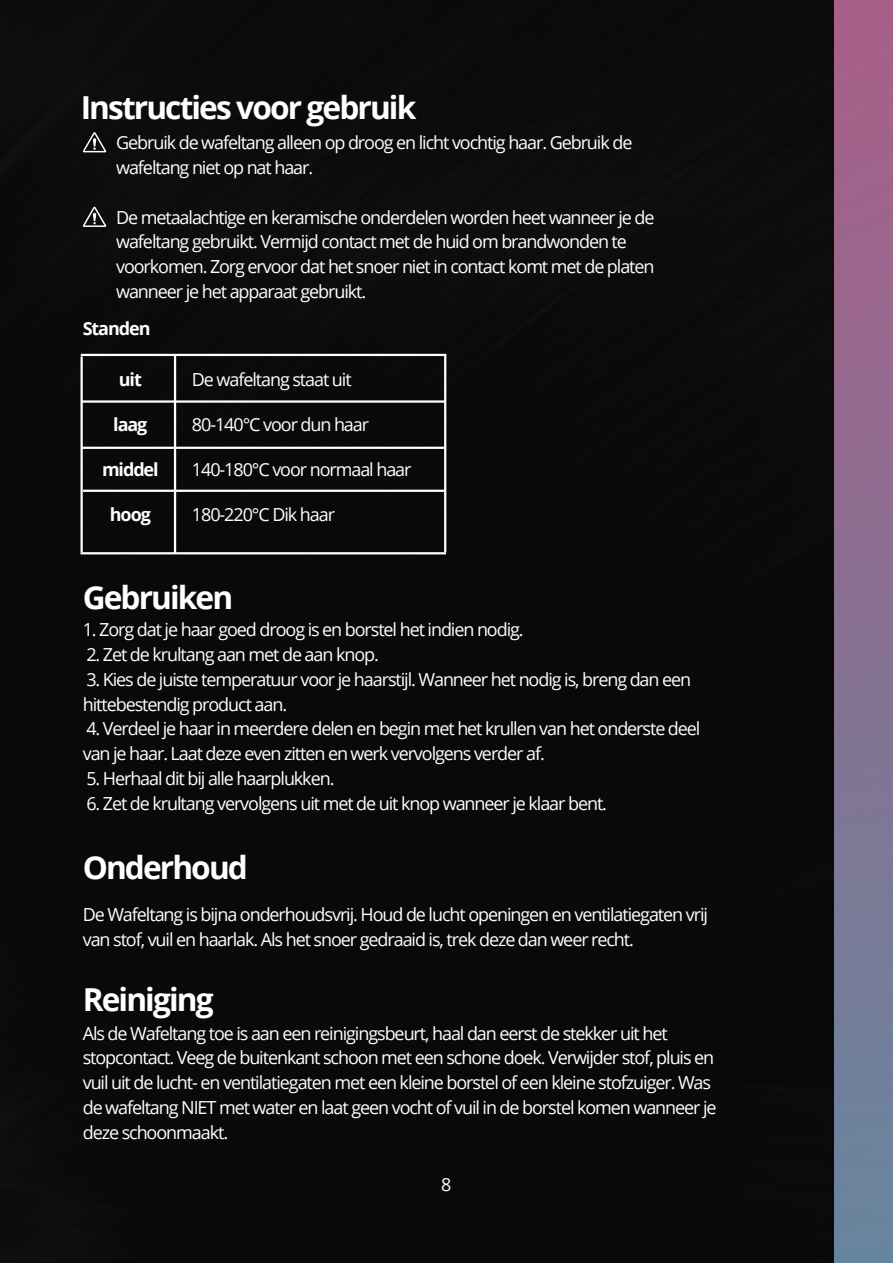
<style>
.page{position:relative;width:893px;height:1264px;background:#fff}
.page>*{position:absolute;margin:0;border:0;box-sizing:border-box;transform-origin:0 0}
.t1{font:700 31.65px "Open Sans";letter-spacing:-.06em;color:#fff}
.t2{font:18px/24.8px "Open Sans";letter-spacing:-.06em;color:#fff}
.t3{font:700 18px "Open Sans";letter-spacing:-.06em;color:#fff}
</style>
<div class="page">
<div style="left:0;top:0;width:892px;height:1262px;background:#0a0a09"></div>
<img style="left:834px;top:0;width:58px;height:1262px">
<hr style="left:80px;top:356px;width:3px;height:196px;background:#fff">
<hr style="left:174px;top:355px;width:2px;height:198px;background:#fff">
<hr style="left:444px;top:355px;width:2px;height:197px;background:#fff">
<hr style="left:81px;top:354px;width:365px;height:2px;background:#fff">
<hr style="left:80px;top:552px;width:366px;height:2px;background:#fff">
<hr style="left:82px;top:400px;width:363px;height:2px;background:#fff">
<hr style="left:82px;top:446px;width:363px;height:3px;background:#fff">
<hr style="left:83px;top:489px;width:362px;height:3px;background:#fff">
<svg style="left:83px;top:132px;width:23px;height:20px"></svg>
<svg style="left:83px;top:207px;width:23px;height:20px"></svg>
<h1 class="t1" style="left:81px;top:85px;width:337px">Instructies voor gebruik</h1>
<p class="t2" style="left:116px;top:130px;width:517px">Gebruik de wafeltang alleen op droog en licht vochtig haar. Gebruik de wafeltang niet op nat haar.</p>
<p class="t2" style="left:116px;top:204px;width:540px">De metaalachtige en keramische onderdelen worden heet wanneer je de wafeltang gebruikt. Vermijd contact met de huid om brandwonden te voorkomen. Zorg ervoor dat het snoer niet in contact komt met de platen wanneer je het apparaat gebruikt.</p>
<p class="t3" style="left:83px;top:315px;width:69px">Standen</p>
<p class="t3" style="left:119px;top:367px;width:24px">uit</p>
<p class="t3" style="left:113px;top:411px;width:36px">laag</p>
<p class="t3" style="left:102px;top:456px;width:58px">middel</p>
<p class="t3" style="left:110px;top:501px;width:42px">hoog</p>
<p class="t2" style="left:192px;top:366px;width:161px">De wafeltang staat uit</p>
<p class="t2" style="left:192px;top:411px;width:179px">80-140°C voor dun haar</p>
<p class="t2" style="left:192px;top:456px;width:221px">140-180°C voor normaal haar</p>
<p class="t2" style="left:192px;top:501px;width:145px">180-220°C Dik haar</p>
<h1 class="t1" style="left:83px;top:575px;width:152px">Gebruiken</h1>
<p class="t2" style="left:83px;top:617px;width:442px">1. Zorg dat je haar goed droog is en borstel het indien nodig.</p>
<p class="t2" style="left:86px;top:642px;width:294px">2. Zet de krultang aan met de aan knop.</p>
<p class="t2" style="left:83px;top:666px;width:610px">3. Kies de juiste temperatuur voor je haarstijl. Wanneer het nodig is, breng dan een hittebestendig product aan.</p>
<p class="t2" style="left:83px;top:716px;width:619px">4. Verdeel je haar in meerdere delen en begin met het krullen van het onderste deel van je haar. Laat deze even zitten en werk vervolgens verder af.</p>
<p class="t2" style="left:86px;top:765px;width:249px">5. Herhaal dit bij alle haarplukken.</p>
<p class="t2" style="left:86px;top:790px;width:522px">6. Zet de krultang vervolgens uit met de uit knop wanneer je klaar bent.</p>
<h1 class="t1" style="left:83px;top:845px;width:167px">Onderhoud</h1>
<p class="t2" style="left:83px;top:901px;width:626px">De Wafeltang is bijna onderhoudsvrij. Houd de lucht openingen en ventilatiegaten vrij van stof, vuil en haarlak. Als het snoer gedraaid is, trek deze dan weer recht.</p>
<h1 class="t1" style="left:83px;top:977px;width:132px">Reiniging</h1>
<p class="t2" style="left:83px;top:1020px;width:635px">Als de Wafeltang toe is aan een reinigingsbeurt, haal dan eerst de stekker uit het stopcontact. Veeg de buitenkant schoon met een schone doek. Verwijder stof, pluis en vuil uit de lucht- en ventilatiegaten met een kleine borstel of een kleine stofzuiger. Was de wafeltang NIET met water en laat geen vocht of vuil in de borstel komen wanneer je deze schoonmaakt.</p>
<p class="t2" style="left:441px;top:1171px;width:12px">8</p>
</div>
